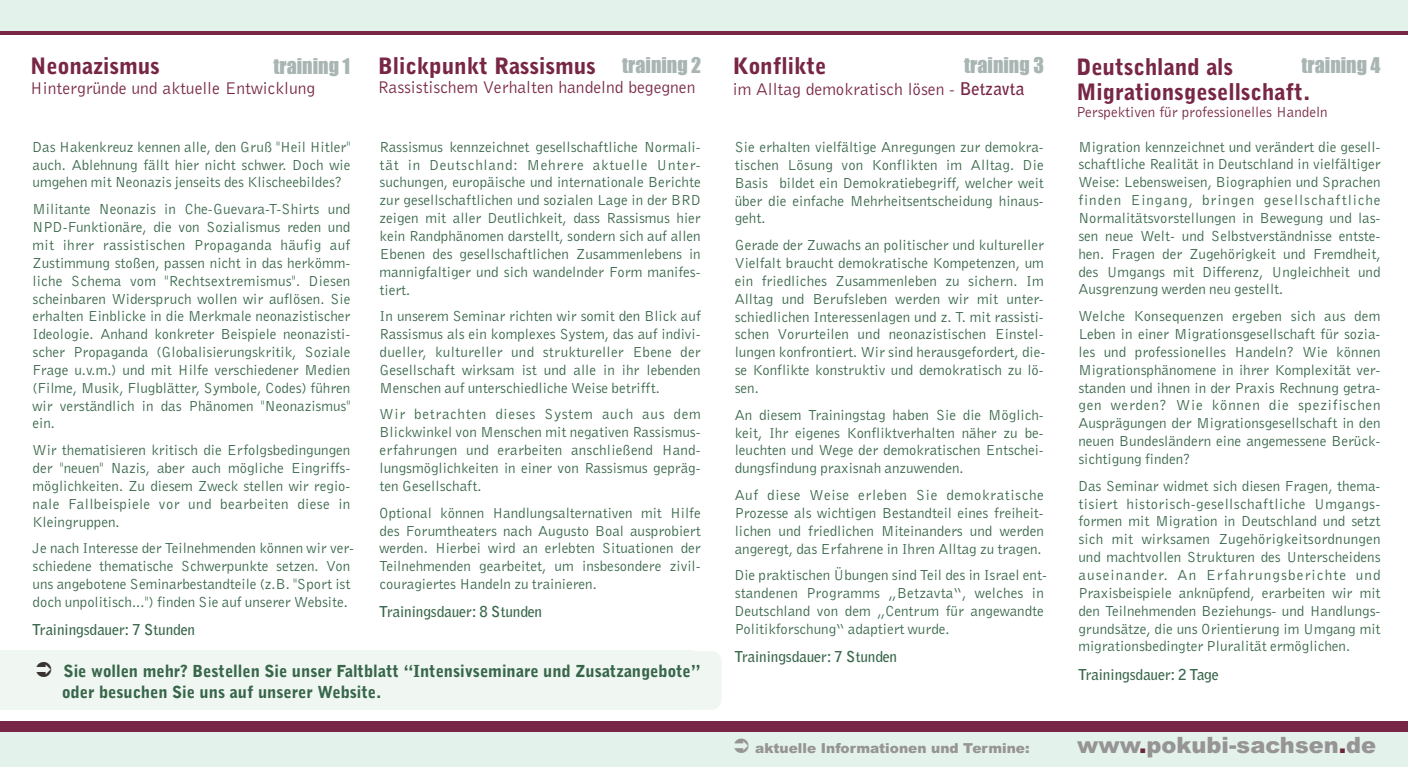
<style>
.page{position:relative;width:1408px;height:767px;background:#fff}
.page>*{position:absolute;margin:0;border:0;box-sizing:border-box;transform-origin:0 0}
.t1{font:900 22.5px/24.9px "Bell Gothic BT";color:#782645}
.t2{font:900 22.5px "Arial";color:#969494}
.t3{font:900 22.5px "Arial";color:#6b2638}
.t4{font:20px "Impact";color:#a8b5b3}
.t5{font:17.5px "Bell Gothic BT";color:#782645}
.t6{font:900 16.5px/20.8px "Bell Gothic BT";color:#38664a}
.t7{font:15px/17.9px "Bell Gothic BT";color:#38664a;text-align:justify}
.t8{font:700 15px "Bell Gothic BT";color:#38664a}
.t9{font:15px "Bell Gothic BT";color:#782645}
.t10{font:900 13.75px "Arial";color:#969494}
.s1{font-weight:700}
.s2{font-size:16.62px}
.s3{color:#6b2638}
</style>
<div class="page">
<div style="left:0;top:1px;width:1407px;height:765px;background:#e3f2eb"></div>
<div style="left:0;top:32px;width:1407px;height:697px;background:#fff"></div>
<div style="left:0;top:720px;width:1407px;height:11px;background:#782645"></div>
<hr style="left:0;top:31px;width:1407px;height:3px;background:#782645">
<div style="left:27px;top:650px;width:695px;height:59px;background:#f0f7f2;border-radius:11px"></div>
<div style="left:0;top:650px;width:692px;height:59px;background:#f0f7f2"></div>
<h2 class="t4" style="left:273px;top:58px;width:78px">TRAINING 1</h2>
<h2 class="t4" style="left:622px;top:57px;width:81px">TRAINING 2</h2>
<h2 class="t4" style="left:964px;top:57px;width:81px">TRAINING 3</h2>
<h2 class="t4" style="left:1301px;top:57px;width:81px">TRAINING 4</h2>
<h1 class="t1" style="left:378px;top:55px;width:219px">Blickpunkt Rassismus</h1>
<p class="t5" style="left:378px;top:80px;width:319px">Rassistischem Verhalten handelnd begegnen</p>
<h1 class="t1" style="left:30px;top:56px;width:131px">Neonazismus</h1>
<p class="t5" style="left:30px;top:81px;width:286px">Hintergründe und aktuelle Entwicklung</p>
<h1 class="t1" style="left:733px;top:56px;width:95px">Konflikte</h1>
<p class="t5" style="left:733px;top:82px;width:293px">im Alltag demokratisch lösen - <span class="s1">Betzavta</span></p>
<h1 class="t1" style="left:1076px;top:56px;width:236px">Deutschland als<br>Migrationsgesellschaft.</h1>
<p class="t9" style="left:1076px;top:106px;width:253px">Perspektiven für professionelles Handeln</p>
<p class="t7" style="left:33px;top:139px;width:319px">Das Hakenkreuz kennen alle, den Gruß "Heil Hitler" auch. Ablehnung fällt hier nicht schwer. Doch wie umgehen mit Neonazis jenseits des Klischeebildes?</p>
<p class="t7" style="left:33px;top:201px;width:319px">Militante Neonazis in Che-Guevara-T-Shirts und NPD-Funktionäre, die von Sozialismus reden und mit ihrer rassistischen Propaganda häufig auf Zustimmung stoßen, passen nicht in das herkömm&shy;liche Schema vom "Rechtsextremismus". Diesen scheinbaren Widerspruch wollen wir auflösen. Sie erhalten Einblicke in die Merkmale neonazistischer Ideologie. Anhand konkreter Beispiele neonazisti&shy;scher Propaganda (Globalisierungskritik, Soziale Frage u.v.m.) und mit Hilfe verschiedener Medien (Filme, Musik, Flugblätter, Symbole, Codes) führen wir verständlich in das Phänomen "Neonazismus" ein.</p>
<p class="t7" style="left:33px;top:442px;width:319px">Wir thematisieren kritisch die Erfolgsbedingungen der "neuen" Nazis, aber auch mögliche Eingriffs&shy;möglichkeiten. Zu diesem Zweck stellen wir regio&shy;nale Fallbeispiele vor und bearbeiten diese in Kleingruppen.</p>
<p class="t7" style="left:33px;top:540px;width:323px;text-align:left">Je nach Interesse der Teilnehmenden können wir ver&shy;schiedene thematische Schwerpunkte setzen. Von uns angebotene Seminarbestandteile (z.B. "Sport ist doch unpolitisch...") finden Sie auf unserer Website.</p>
<p class="t8" style="left:33px;top:623px;width:164px">Trainingsdauer: 7 Stunden</p>
<p class="t7" style="left:380px;top:139px;width:323px">Rassismus kennzeichnet gesellschaftliche Normali&shy;tät in Deutschland: Mehrere aktuelle Unter&shy;suchungen, europäische und internationale Berichte zur gesellschaftlichen und sozialen Lage in der BRD zeigen mit aller Deutlichkeit, dass Rassismus hier kein Randphänomen darstellt, sondern sich auf allen Ebenen des gesellschaftlichen Zusammenlebens in mannigfaltiger und sich wandelnder Form manifes&shy;tiert.</p>
<p class="t7" style="left:380px;top:308px;width:323px">In unserem Seminar richten wir somit den Blick auf Rassismus als ein komplexes System, das auf indivi&shy;dueller, kultureller und struktureller Ebene der Gesellschaft wirksam ist und alle in ihr lebenden Menschen auf unterschiedliche Weise betrifft.</p>
<p class="t7" style="left:380px;top:406px;width:323px">Wir betrachten dieses System auch aus dem Blickwinkel von Menschen mit negativen Rassismus&shy;erfahrungen und erarbeiten anschließend Hand&shy;lungsmöglichkeiten in einer von Rassismus gepräg&shy;ten Gesellschaft.</p>
<p class="t7" style="left:380px;top:504px;width:323px">Optional können Handlungsalternativen mit Hilfe des Forumtheaters nach Augusto Boal ausprobiert werden. Hierbei wird an erlebten Situationen der Teilnehmenden gearbeitet, um insbesondere zivil&shy;couragiertes Handeln zu trainieren.</p>
<p class="t8" style="left:380px;top:605px;width:164px">Trainingsdauer: 8 Stunden</p>
<p class="t6" style="left:62px;top:662px;width:640px"><span class="s2">S</span>ie wollen mehr? Bestellen Sie unser Faltblatt “Intensivseminare und Zusatzangebote” oder besuchen Sie uns auf unserer Website.</p>
<p class="t7" style="left:734px;top:139px;width:311px">Sie erhalten vielfältige Anregungen zur demokra&shy;tischen Lösung von Konflikten im Alltag. Die Basis bildet ein Demokratiebegriff, welcher weit über die einfache Mehrheitsentscheidung hinaus&shy;geht.</p>
<p class="t7" style="left:734px;top:237px;width:312px">Gerade der Zuwachs an politischer und kultureller Vielfalt braucht demokratische Kompetenzen, um ein friedliches Zusammenleben zu sichern. Im Alltag und Berufsleben werden wir mit unter&shy;schiedlichen Interessenlagen und z. T. mit rassisti&shy;schen Vorurteilen und neonazistischen Einstel&shy;lungen konfrontiert. Wir sind herausgefordert, die&shy;se Konflikte konstruktiv und demokratisch zu lö&shy;sen.</p>
<p class="t7" style="left:734px;top:406px;width:311px">An diesem Trainingstag haben Sie die Möglich&shy;keit, Ihr eigenes Konfliktverhalten näher zu be&shy;leuchten und Wege der demokratischen Entschei&shy;dungsfindung praxisnah anzuwenden.</p>
<p class="t7" style="left:734px;top:487px;width:311px">Auf diese Weise erleben Sie demokratische Prozesse als wichtigen Bestandteil eines freiheit&shy;lichen und friedlichen Miteinanders und werden angeregt, das Erfahrene in Ihren Alltag zu tragen.</p>
<p class="t7" style="left:734px;top:567px;width:314px;text-align:left">Die praktischen Übungen sind Teil des in Israel ent&shy;standenen Programms „Betzavta“, welches in Deutschland von dem „Centrum für angewandte Politikforschung“ adaptiert wurde.</p>
<p class="t8" style="left:734px;top:650px;width:164px">Trainingsdauer: 7 Stunden</p>
<p class="t7" style="left:1078px;top:139px;width:304px">Migration kennzeichnet und verändert die gesell&shy;schaftliche Realität in Deutschland in vielfältiger Weise: Lebensweisen, Biographien und Sprachen finden Eingang, bringen gesellschaftliche Normalitätsvorstellungen in Bewegung und las&shy;sen neue Welt- und Selbstverständnisse entste&shy;hen. Fragen der Zugehörigkeit und Fremdheit, des Umgangs mit Differenz, Ungleichheit und Ausgrenzung werden neu gestellt.</p>
<p class="t7" style="left:1078px;top:308px;width:304px">Welche Konsequenzen ergeben sich aus dem Leben in einer Migrationsgesellschaft für sozia&shy;les und professionelles Handeln? Wie können Migrationsphänomene in ihrer Komplexität ver&shy;standen und ihnen in der Praxis Rechnung getra&shy;gen werden? Wie können die spezifischen Ausprägungen der Migrationsgesellschaft in den neuen Bundesländern eine angemessene Berück&shy;sichtigung finden?</p>
<p class="t7" style="left:1078px;top:477px;width:304px">Das Seminar widmet sich diesen Fragen, thema&shy;tisiert historisch-gesellschaftliche Umgangs&shy;formen mit Migration in Deutschland und setzt sich mit wirksamen Zugehörigkeitsordnungen und machtvollen Strukturen des Unterscheidens auseinander. An Erfahrungsberichte und Praxisbeispiele anknüpfend, erarbeiten wir mit den Teilnehmenden Beziehungs- und Handlungs&shy;grundsätze, die uns Orientierung im Umgang mit migrationsbedingter Pluralität ermöglichen.</p>
<p class="t8" style="left:1078px;top:668px;width:141px">Trainingsdauer: 2 Tage</p>
<p class="t10" style="left:755px;top:743px;width:276px">aktuelle Informationen und Termine:</p>
<h1 class="t2" style="left:1077px;top:736px;width:300px">www<span class="s3">.</span>pokubi-sachsen de</h1>
<h1 class="t3" style="left:1338px;top:736px;width:9px">.</h1>
</div>
